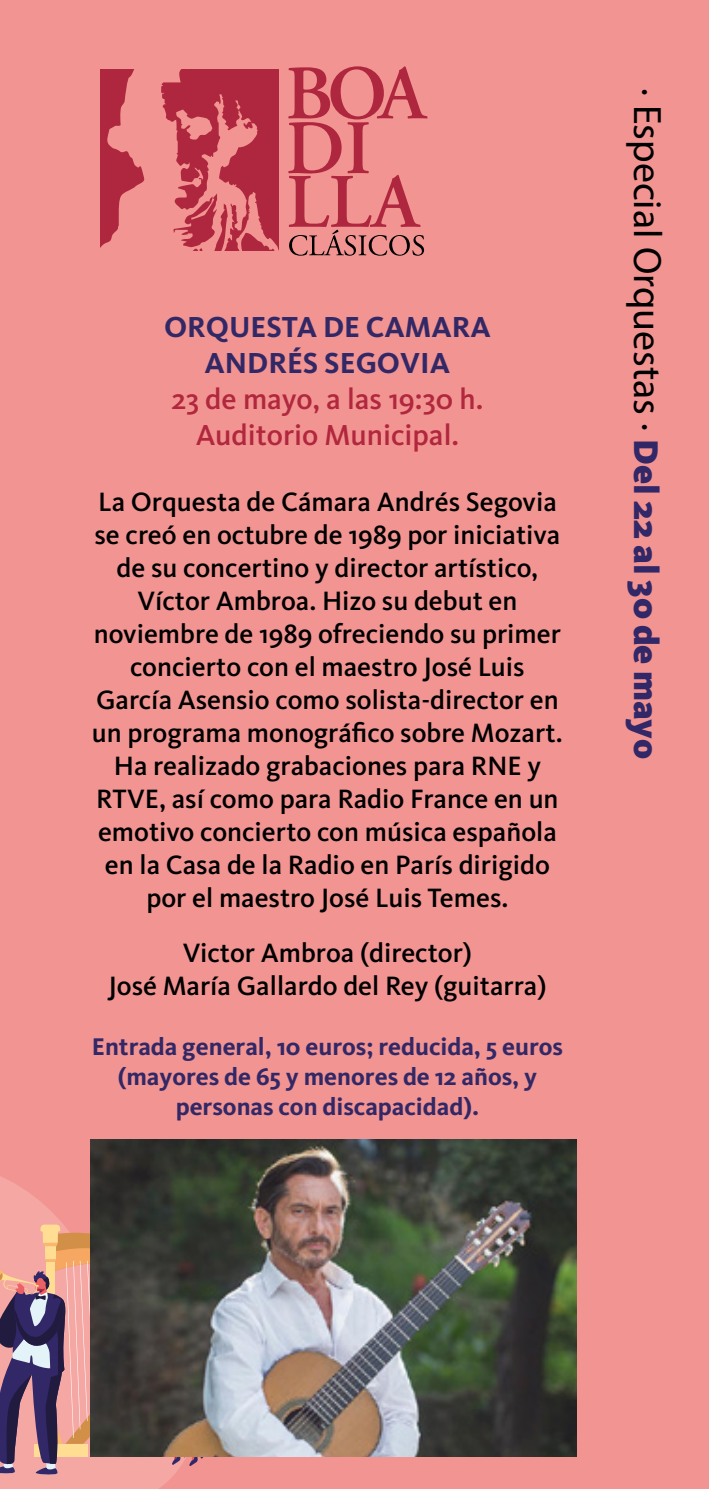
<style>
.page{position:relative;width:709px;height:1489px;background:#fff}
.page>*{position:absolute;margin:0;border:0;box-sizing:border-box;transform-origin:0 0}
.t1{font:39.75px "Myriad Pro";color:#000}
.t2{font:500 30px/36px "Kievit OT";color:#b0273e;text-align:center}
.t3{font:700 30px/36px "Kievit OT";color:#332866;text-align:center}
.t4{font:500 27.5px/33px "Kievit OT";color:#000;text-align:center}
.t5{font:700 25px/30px "Kievit OT";color:#332866;text-align:center}
.s1{font-family:"Kievit OT";font-weight:900;font-size:35.5px;color:#322767}
</style>
<div class="page">
<div style="left:0;top:0;width:709px;height:1488px;background:#f29492"></div>
<svg style="left:0;top:1176px;width:174px;height:312px;fill:#f4a7a3"></svg>
<svg style="left:0;top:1224px;width:243px;height:250px;background:#b28188"></svg>
<svg style="left:100px;top:69px;width:179px;height:182px;fill:#af273e"></svg>
<svg style="left:288px;top:66px;width:139px;height:190px"></svg>
<img style="left:90px;top:1139px;width:487px;height:317px">
<p class="t3" style="left:164px;top:309px;width:328px">ORQUESTA DE CAMARA<br>ANDRÉS SEGOVIA</p>
<p class="t2" style="left:171px;top:381px;width:313px">23 de mayo, a las 19:30 h.<br>Auditorio Municipal.</p>
<p class="t4" style="left:92px;top:485px;width:472px">La Orquesta de Cámara Andrés Segovia se creó en octubre de 1989 por iniciativa de su concertino y director artístico, Víctor Ambroa. Hizo su debut en noviembre de 1989 ofreciendo su primer concierto con el maestro José Luis García Asensio como solista-director en un programa monográfico sobre Mozart.<br>Ha realizado grabaciones para RNE y RTVE, así como para Radio France en un emotivo concierto con música española en la Casa de la Radio en París dirigido por el maestro José Luis Temes.</p>
<p class="t4" style="left:108px;top:935px;width:439px">Victor Ambroa (director)<br>José María Gallardo del Rey (guitarra)</p>
<p class="t5" style="left:92px;top:1031px;width:473px">Entrada general, 10 euros; reducida, 5 euros (mayores de 65 y menores de 12 años, y personas con discapacidad).</p>
<h1 class="t1" style="left:672px;top:88px;width:672px;rotate:90deg">· Especial Orquestas · <span class="s1">Del 22 al 30 de mayo</span></h1>
</div>
